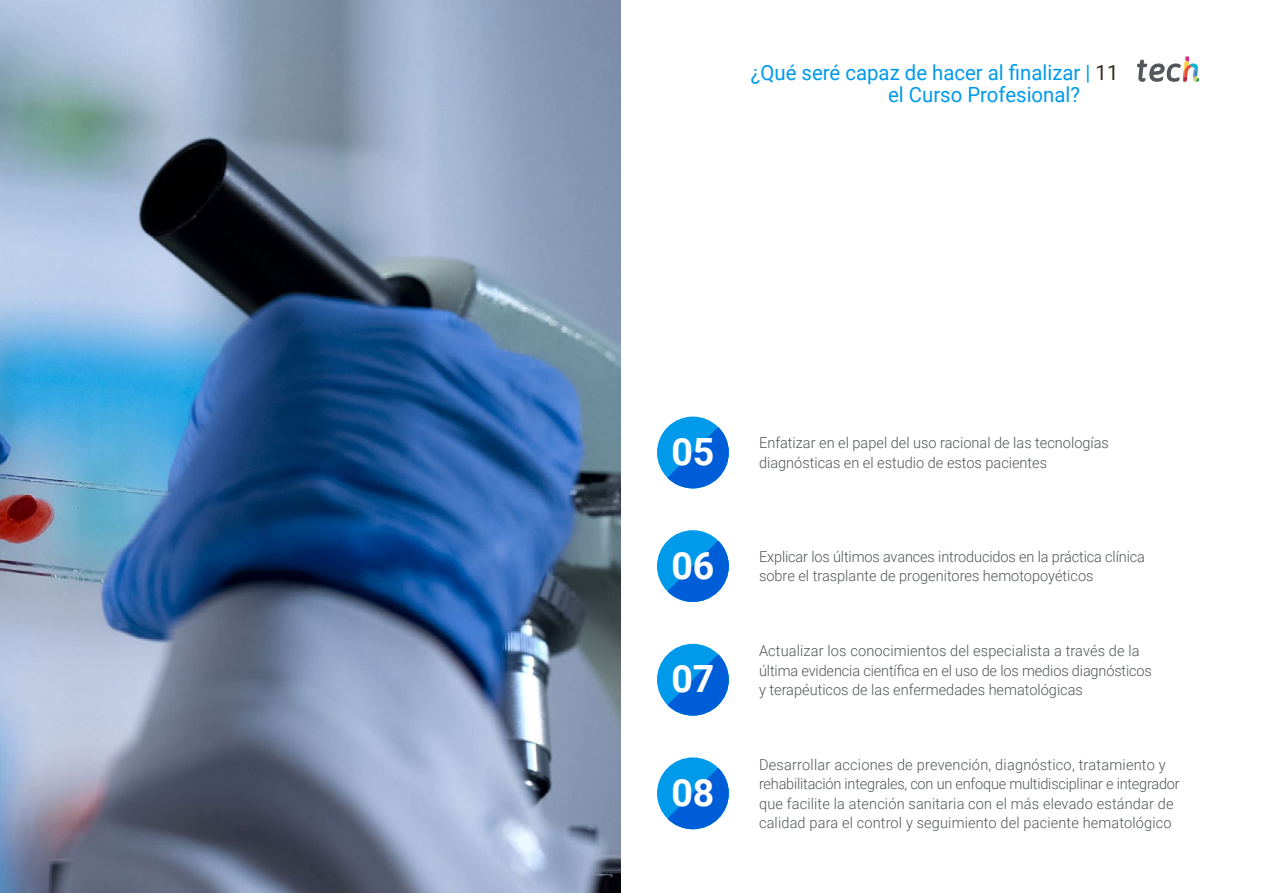
<style>
.page{position:relative;width:1263px;height:893px;background:#fff}
.page>*{position:absolute;margin:0;border:0;box-sizing:border-box;transform-origin:0 0}
.t1{font:700 37.5px "Roboto";color:#fff}
.t2{font:21px/22.5px "Roboto";color:#009aeb}
.t3{font:300 15px/19.5px "Roboto";color:#52555b}
.s1{color:#312e20}
</style>
<div class="page">
<img style="left:0;top:0;width:621px;height:893px">
<svg style="left:1137px;top:56px;width:62px;height:26px"></svg>
<div style="left:657px;top:530px;width:72px;height:72px;background:#009aeb;border-radius:50%"></div>
<svg style="left:667px;top:541px;width:62px;height:61px"></svg>
<div style="left:657px;top:757px;width:72px;height:72px;background:#009aeb;border-radius:50%"></div>
<svg style="left:667px;top:768px;width:62px;height:61px"></svg>
<div style="left:657px;top:644px;width:72px;height:72px;background:#009aeb;border-radius:50%"></div>
<svg style="left:667px;top:654px;width:62px;height:62px"></svg>
<div style="left:657px;top:417px;width:72px;height:71px;background:#009aeb;border-radius:50%"></div>
<svg style="left:667px;top:427px;width:62px;height:61px"></svg>
<h2 class="t2" style="left:888px;top:60px;width:232px;text-indent:-137px">¿Qué seré capaz de hacer al finalizar | <span class="s1">11 </span>el Curso Profesional?</h2>
<h1 class="t1" style="left:671px;top:426px;width:45px">05</h1>
<p class="t3" style="left:759px;top:433px;width:351px">Enfatizar en el papel del uso racional de las tecnologías</p>
<p class="t3" style="left:759px;top:452px;width:290px">diagnósticas en el estudio de estos pacientes</p>
<h1 class="t1" style="left:671px;top:539px;width:45px">06</h1>
<p class="t3" style="left:759px;top:546px;width:387px">Explicar los últimos avances introducidos en la práctica clínica sobre el trasplante de progenitores hemotopoyéticos</p>
<h1 class="t1" style="left:671px;top:653px;width:45px">07</h1>
<h1 class="t1" style="left:671px;top:766px;width:45px">08</h1>
<p class="t3" style="left:759px;top:640px;width:394px">Actualizar los conocimientos del especialista a través de la última evidencia científica en el uso de los medios diagnósticos y terapéuticos de las enfermedades hematológicas</p>
<p class="t3" style="left:759px;top:754px;width:422px">Desarrollar acciones de prevención, diagnóstico, tratamiento y rehabilitación integrales, con un enfoque multidisciplinar e integrador que facilite la atención sanitaria con el más elevado estándar de calidad para el control y seguimiento del paciente hematológico</p>
</div>
